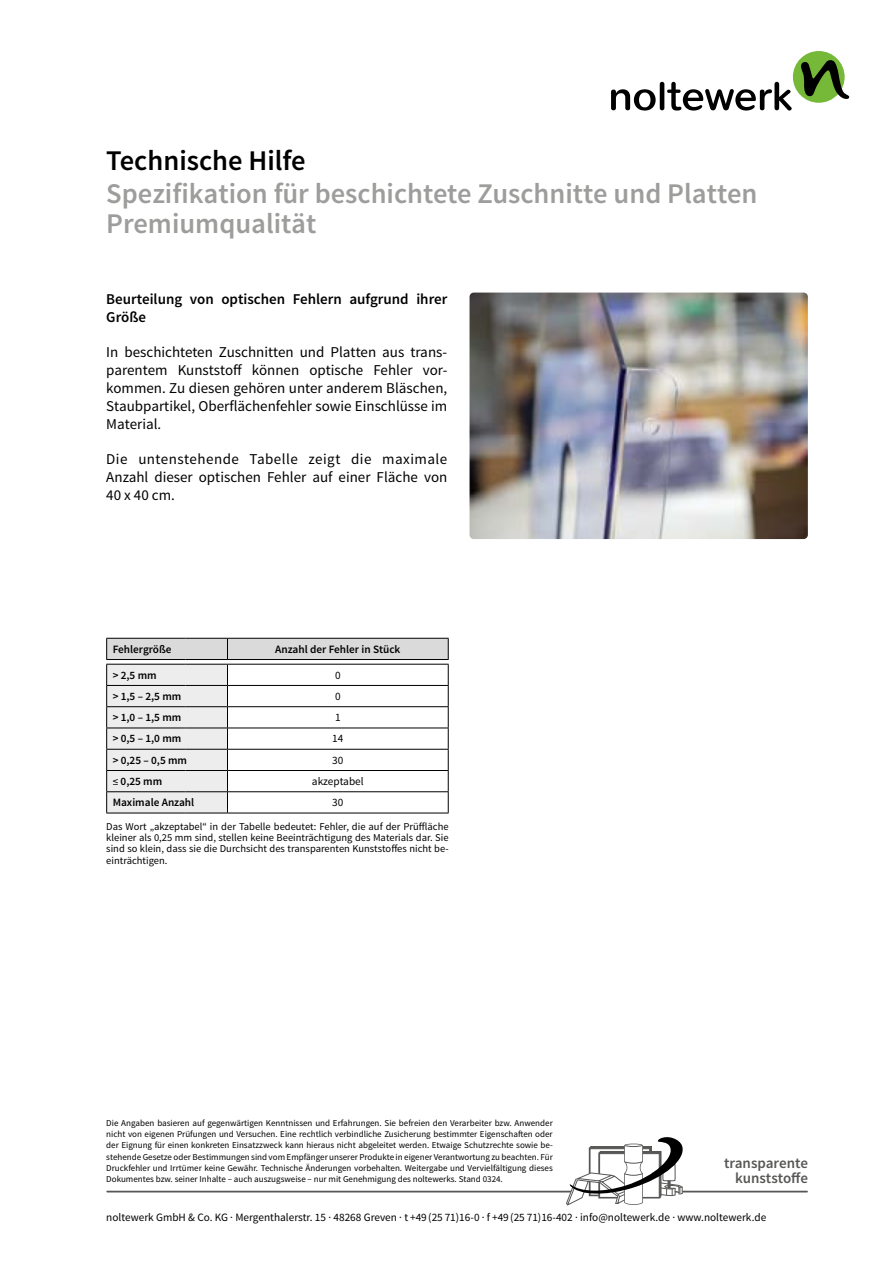
<style>
.page{position:relative;width:893px;height:1263px;background:#fff}
.page>*{position:absolute;margin:0;border:0;box-sizing:border-box;transform-origin:0 0}
.t1{font:600 28.5px/30px "Source Sans Pro";color:#9d9d9c}
.t2{font:600 28.5px "Source Sans Pro";color:#000}
.t3{font:15px/18px "Source Sans Pro";color:#000;text-align:justify}
.t4{font:600 15px/18px "Source Sans Pro";color:#000}
.t5{font:600 15px/14.5px "Source Sans Pro";color:#575756;text-align:right}
.t6{font:11.25px "Source Sans Pro";color:#000}
.t7{font:600 11.25px "Source Sans Pro";color:#000}
.t8{font:10.5px/11.2px "Source Sans Pro";color:#000;text-align:justify}
.t9{font:9px/11.2px "Source Sans Pro";color:#000;text-align:justify}
.s1{font-weight:400}
</style>
<div class="page">
<hr style="left:660px;top:82px;width:4px;height:28px;background:#000;border-radius:2px">
<svg style="left:667px;top:51px;width:182px;height:60px"></svg>
<svg style="left:611px;top:89px;width:45px;height:22px"></svg>
<hr style="left:107px;top:1191px;width:700px;height:1px;background:#575756">
<svg style="left:566px;top:1137px;width:117px;height:68px"></svg>
<img style="left:469px;top:293px;width:339px;height:246px">
<svg style="left:106px;top:638px;width:343px;height:175px"></svg>
<hr style="left:106px;top:728px;width:79px;height:1px;background:#000">
<hr style="left:185px;top:728px;width:42px;height:1px;background:#000">
<hr style="left:227px;top:728px;width:222px;height:1px;background:#000">
<hr style="left:106px;top:749px;width:79px;height:1px;background:#000">
<hr style="left:185px;top:749px;width:42px;height:1px;background:#000">
<hr style="left:227px;top:749px;width:222px;height:1px;background:#000">
<hr style="left:106px;top:770px;width:79px;height:1px;background:#000">
<hr style="left:185px;top:770px;width:42px;height:1px;background:#000">
<hr style="left:227px;top:770px;width:222px;height:1px;background:#000">
<hr style="left:106px;top:791px;width:79px;height:1px;background:#000">
<hr style="left:185px;top:791px;width:42px;height:1px;background:#000">
<hr style="left:227px;top:791px;width:222px;height:1px;background:#000">
<hr style="left:106px;top:813px;width:79px;height:1px;background:#000">
<hr style="left:185px;top:813px;width:42px;height:1px;background:#000">
<hr style="left:227px;top:813px;width:222px;height:1px;background:#000">
<h1 class="t2" style="left:106px;top:143px;width:201px">Technische Hilfe</h1>
<h1 class="t1" style="left:106px;top:180px;width:653px">Spezifikation für beschichtete Zuschnitte und Platten<br>Premiumqualität</h1>
<h2 class="t4" style="left:106px;top:290px;width:342px">Beurteilung von optischen Fehlern aufgrund ihrer<br>Größe</h2>
<h2 class="t3" style="left:106px;top:343px;width:343px">In beschichteten Zuschnitten und Platten aus trans&shy;parentem Kunststoff können optische Fehler vor&shy;kommen. Zu diesen gehören unter anderem Bläschen, Staubpartikel, Oberflächenfehler sowie Einschlüsse im Material.</h2>
<h2 class="t3" style="left:106px;top:450px;width:343px">Die untenstehende Tabelle zeigt die maximale Anzahl dieser optischen Fehler auf einer Fläche von 40 x 40 cm.</h2>
<p class="t7" style="left:113px;top:642px;width:60px">Fehlergröße</p>
<p class="t7" style="left:275px;top:642px;width:127px">Anzahl der Fehler in Stück</p>
<p class="t7" style="left:113px;top:668px;width:45px">&gt; 2,5 mm</p>
<p class="t6" style="left:335px;top:668px;width:7px">0</p>
<p class="t7" style="left:113px;top:689px;width:70px">&gt; 1,5 – 2,5 mm</p>
<p class="t6" style="left:335px;top:689px;width:7px">0</p>
<p class="t7" style="left:113px;top:710px;width:70px">&gt; 1,0 – 1,5 mm</p>
<p class="t6" style="left:335px;top:710px;width:7px">1</p>
<p class="t7" style="left:113px;top:732px;width:70px">&gt; 0,5 – 1,0 mm</p>
<p class="t6" style="left:332px;top:732px;width:13px">14</p>
<p class="t7" style="left:113px;top:753px;width:76px">&gt; 0,25 – 0,5 mm</p>
<p class="t6" style="left:332px;top:753px;width:13px">30</p>
<p class="t7" style="left:113px;top:774px;width:51px"><span class="s1">≤</span> 0,25 mm</p>
<p class="t6" style="left:312px;top:774px;width:53px">akzeptabel</p>
<p class="t7" style="left:113px;top:795px;width:83px">Maximale Anzahl</p>
<p class="t6" style="left:332px;top:795px;width:13px">30</p>
<p class="t8" style="left:106px;top:821px;width:344px">Das Wort „akzeptabel“ in der Tabelle bedeutet: Fehler, die auf der Prüffläche kleiner als 0,25 mm sind, stellen keine Beeinträchtigung des Materials dar. Sie sind so klein, dass sie die Durchsicht des transparenten Kunststoffes nicht be&shy;einträchtigen.</p>
<p class="t9" style="left:106px;top:1117px;width:448px">Die Angaben basieren auf gegenwärtigen Kenntnissen und Erfahrungen. Sie befreien den Verarbeiter bzw. Anwender nicht von eigenen Prüfungen und Versuchen. Eine rechtlich verbindliche Zusicherung bestimmter Eigenschaften oder der Eignung für einen konkreten Einsatzzweck kann hieraus nicht abgeleitet werden. Etwaige Schutzrechte sowie be&shy;stehende Gesetze oder Bestimmungen sind vom Empfänger unserer Produkte in eigener Verantwortung zu beachten. Für Druckfehler und Irrtümer keine Gewähr. Technische Änderungen vorbehalten. Weitergabe und Vervielfältigung dieses Dokumentes bzw. seiner Inhalte – auch auszugsweise – nur mit Genehmigung des noltewerks. Stand 0324.</p>
<h2 class="t5" style="left:724px;top:1156px;width:85px">transparente kunststoffe</h2>
<p class="t6" style="left:106px;top:1210px;width:661px">noltewerk GmbH &amp; Co. KG · Mergenthalerstr. 15 · 48268 Greven · t +49 (25 71)16-0 · f +49 (25 71)16-402 · info@noltewerk.de · www.noltewerk.de</p>
</div>
